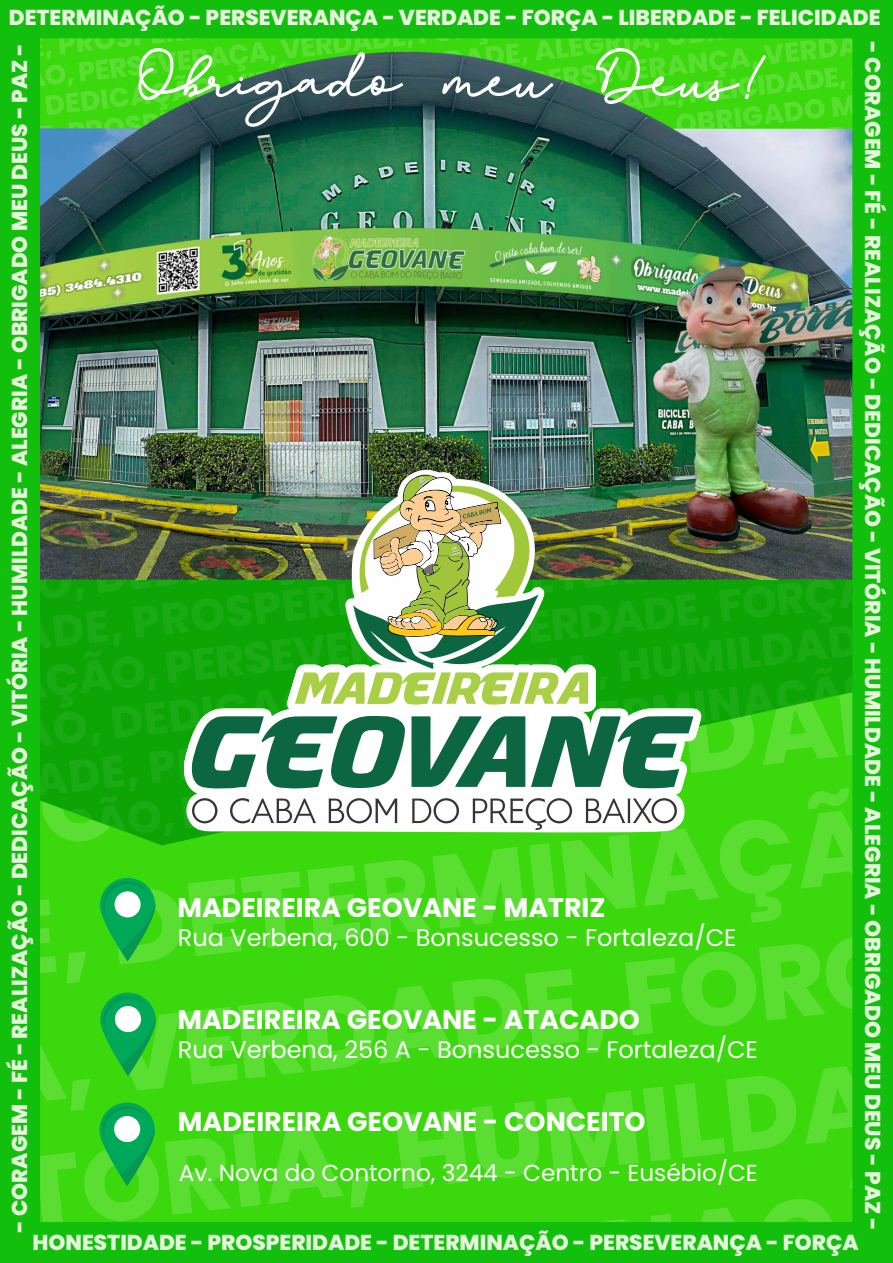
<style>
.page{position:relative;width:893px;height:1263px;background:#fff}
.page>*{position:absolute;margin:0;border:0;box-sizing:border-box;transform-origin:0 0}
.t1{font:60.3px "Bathilda";color:#fefefe}
.t2{font:700 26.85px "Poppins";color:#fefefe}
.t3{font:24px "Poppins";color:#fefefe}
.t4{font:23.25px "Poppins";color:#fefefe}
.t5{font:800 21.6px "Poppins";color:#e6f6dd}
</style>
<div class="page">
<img style="left:0;top:0;width:893px;height:1263px">
<p class="t5" style="left:9px;top:2px;width:873px">DETERMINAÇÃO - PERSEVERANÇA - VERDADE - FORÇA - LIBERDADE - FELICIDADE</p>
<p class="t5" style="left:888px;top:41px;width:1191px;rotate:90deg">- CORAGEM - FÉ - REALIZAÇÃO - DEDICAÇÃO - VITÓRIA - HUMILDADE - ALEGRIA - OBRIGADO MEU DEUS - PAZ -</p>
<p class="t5" style="left:33px;top:1227px;width:828px">HONESTIDADE - PROSPERIDADE - DETERMINAÇÃO - PERSEVERANÇA - FORÇA</p>
<h1 class="t1" style="left:138px;top:35px;width:629px">Obrigado meu Deus!</h1>
<p class="t5" style="left:4px;top:1233px;width:1191px;rotate:-90deg">- CORAGEM - FÉ - REALIZAÇÃO - DEDICAÇÃO - VITÓRIA - HUMILDADE - ALEGRIA - OBRIGADO MEU DEUS - PAZ -</p>
<p class="t2" style="left:178px;top:888px;width:429px">MADEIREIRA GEOVANE - MATRIZ</p>
<p class="t3" style="left:178px;top:921px;width:560px">Rua Verbena, 600 - Bonsucesso - Fortaleza/CE</p>
<p class="t2" style="left:178px;top:1001px;width:464px">MADEIREIRA GEOVANE - ATACADO</p>
<p class="t3" style="left:178px;top:1033px;width:582px">Rua Verbena, 256 A - Bonsucesso - Fortaleza/CE</p>
<p class="t2" style="left:178px;top:1102px;width:469px">MADEIREIRA GEOVANE - CONCEITO</p>
<p class="t4" style="left:179px;top:1157px;width:580px">Av. Nova do Contorno, 3244 - Centro - Eusébio/CE</p>
</div>
